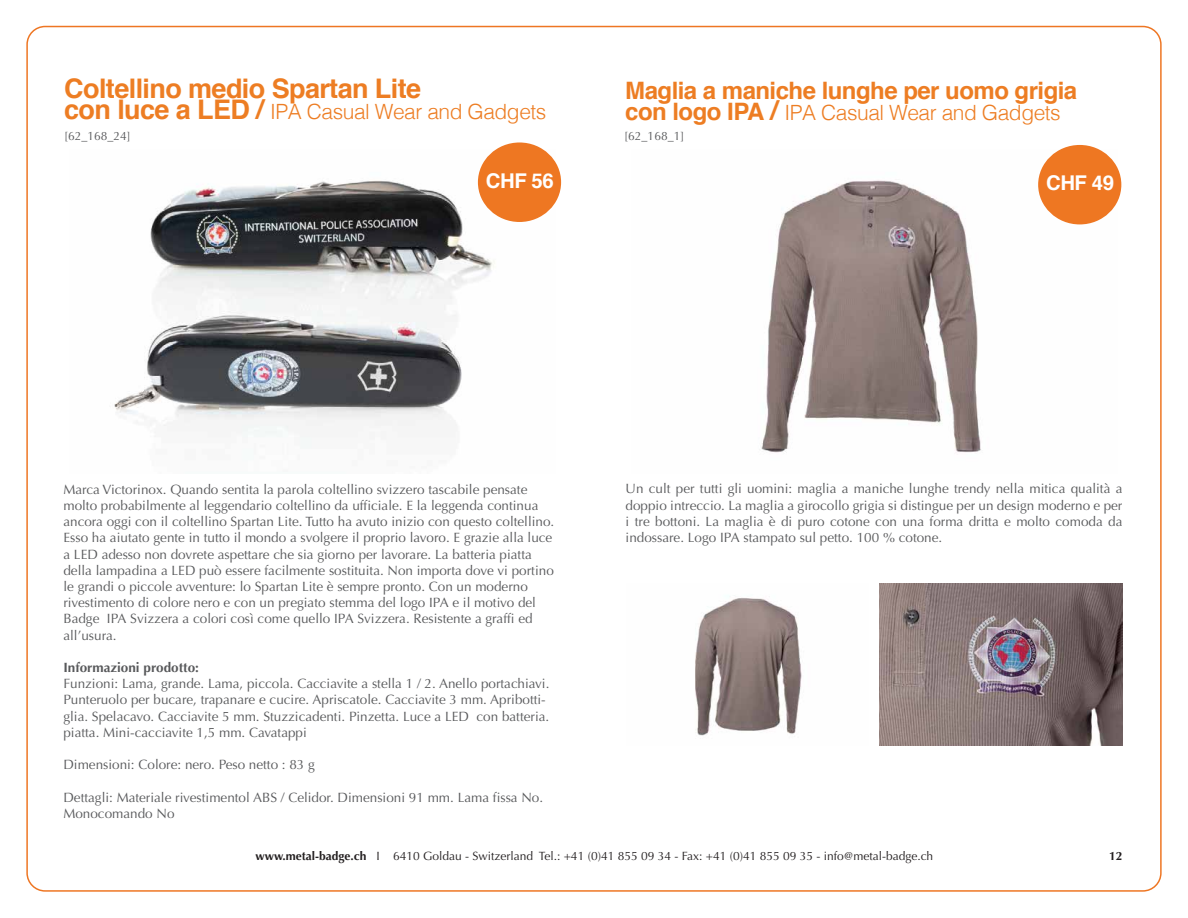
<style>
.page{position:relative;width:1188px;height:918px;background:#fff}
.page>*{position:absolute;margin:0;border:0;box-sizing:border-box;transform-origin:0 0}
.t1{font:700 27px "Helvetica";letter-spacing:-.02em;color:#ed7d23}
.t2{font:700 24px "Helvetica";letter-spacing:-.02em;color:#ed7d23}
.t3{font:300 21px "Helvetica";letter-spacing:-.02em;color:#ed7d23}
.t4{font:700 20.4px "Helvetica";letter-spacing:-.02em;color:#fff}
.t5{font:13.5px/16.2px "Optima";color:#58595b}
.t6{font:700 13.5px "Optima";color:#58595b}
.t7{font:12px "Optima";color:#231f20}
.t8{font:12px "Optima";color:#58595b}
.t9{font:700 12px "Optima";color:#231f20}
.s1{font-weight:700;font-size:27px}
.s2{font-weight:700;font-size:24px}
.s3{font-weight:700}
</style>
<div class="page">
<img style="left:762px;top:150px;width:355px;height:297px">
<img style="left:114px;top:151px;width:441px;height:297px">
<div style="left:478px;top:142px;width:83px;height:80px;background:#e72;border-radius:50%"></div>
<div style="left:1038px;top:145px;width:83px;height:79px;background:#e72;border-radius:50%"></div>
<img style="left:695px;top:598px;width:107px;height:138px">
<img style="left:880px;top:584px;width:243px;height:162px">
<h1 class="t1" style="left:64px;top:67px;width:358px">Coltellino medio Spartan Lite</h1>
<h3 class="t3" style="left:64px;top:94px;width:484px"><span class="s1">con luce a LED /</span> IPA Casual Wear and Gadgets</h3>
<p class="t8" style="left:64px;top:129px;width:68px">[62_168_24]</p>
<h3 class="t4" style="left:486px;top:164px;width:69px">CHF 56</h3>
<h2 class="t2" style="left:625px;top:71px;width:454px">Maglia a maniche lunghe per uomo grigia</h2>
<h3 class="t3" style="left:625px;top:95px;width:437px"><span class="s2">con logo IPA</span> <span class="s1">/</span> IPA Casual Wear and Gadgets</h3>
<p class="t8" style="left:624px;top:129px;width:62px">[62_168_1]</p>
<h3 class="t4" style="left:1046px;top:167px;width:69px">CHF 49</h3>
<p class="t5" style="left:63px;top:481px;width:492px">Marca Victorinox. Quando sentita la parola coltellino svizzero tascabile pensate molto probabilmente al leggendario coltellino da ufficiale. E la leggenda continua ancora oggi con il coltellino Spartan Lite. Tutto ha avuto inizio con questo coltellino.<br>Esso ha aiutato gente in tutto il mondo a svolgere il proprio lavoro. E grazie alla luce a LED adesso non dovrete aspettare che sia giorno per lavorare. La batteria piatta della lampadina a LED può essere facilmente sostituita. Non importa dove vi portino le grandi o piccole avventure: lo Spartan Lite è sempre pronto. Con un moderno rivestimento di colore nero e con un pregiato stemma del logo IPA e il motivo del Badge IPA Svizzera a colori così come quello IPA Svizzera. Resistente a graffi ed all’usura.</p>
<p class="t6" style="left:63px;top:659px;width:137px">Informazioni prodotto:</p>
<p class="t5" style="left:63px;top:676px;width:487px">Funzioni: Lama, grande. Lama, piccola. Cacciavite a stella 1 / 2. Anello portachiavi.<br>Punteruolo per bucare, trapanare e cucire. Apriscatole. Cacciavite 3 mm. Apribotti&shy;glia. Spelacavo. Cacciavite 5 mm. Stuzzicadenti. Pinzetta. Luce a LED con batteria. piatta. Mini-cacciavite 1,5 mm. Cavatappi</p>
<p class="t5" style="left:63px;top:757px;width:253px">Dimensioni: Colore: nero. Peso netto : 83 g</p>
<p class="t5" style="left:63px;top:789px;width:481px">Dettagli: Materiale rivestimentol ABS / Celidor. Dimensioni 91 mm. Lama fissa No.<br>Monocomando No</p>
<p class="t5" style="left:626px;top:481px;width:498px;text-align:justify">Un cult per tutti gli uomini: maglia a maniche lunghe trendy nella mitica qualità a doppio intreccio. La maglia a girocollo grigia si distingue per un design moderno e per i tre bottoni. La maglia è di puro cotone con una forma dritta e molto comoda da indossare. Logo IPA stampato sul petto. 100 % cotone.</p>
<p class="t7" style="left:255px;top:849px;width:679px"><span class="s3">www.metal-badge.ch</span> I 6410 Goldau - Switzerland Tel.: +41 (0)41 855 09 34 - Fax: +41 (0)41 855 09 35 - info@metal-badge.ch</p>
<p class="t9" style="left:1109px;top:849px;width:15px">12</p>
</div>
